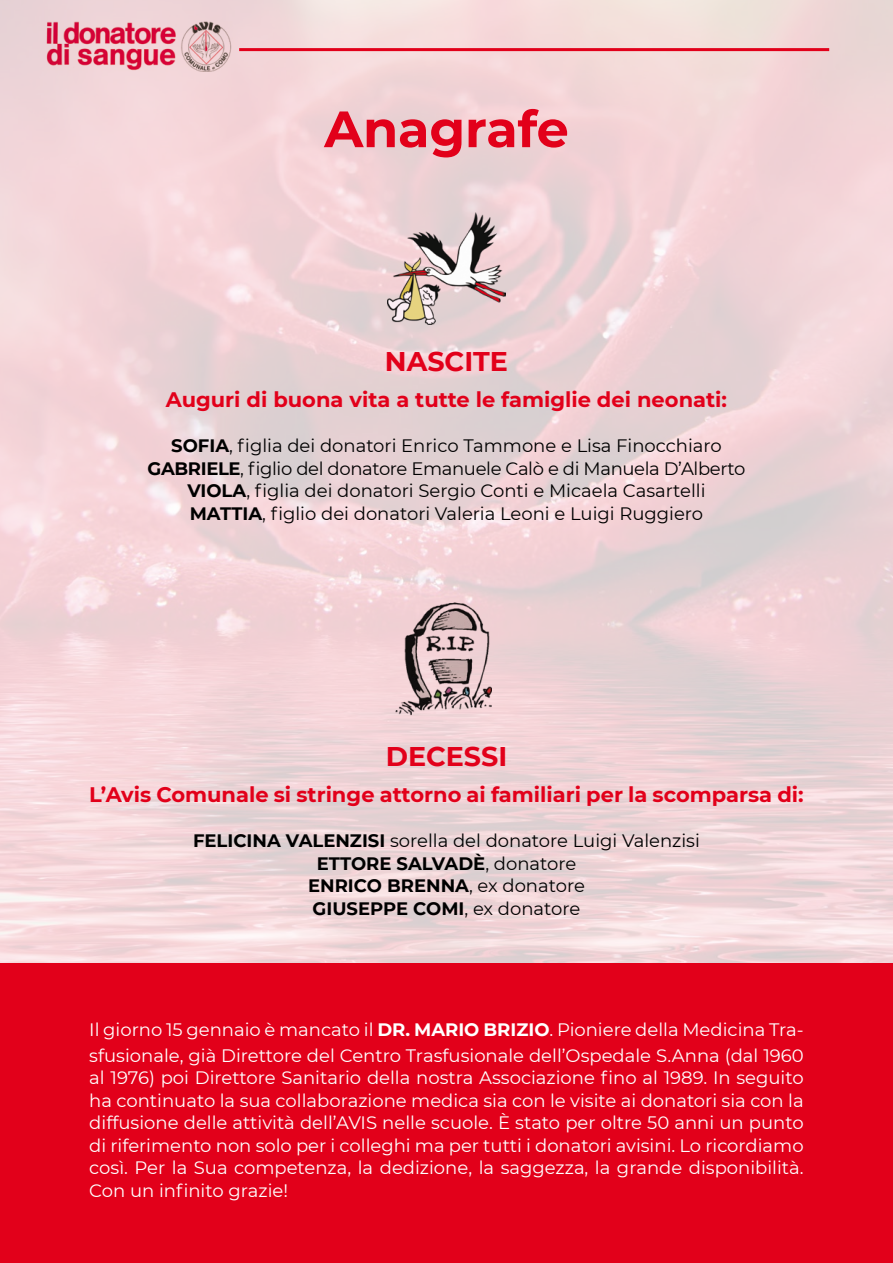
<style>
.page{position:relative;width:893px;height:1263px;background:#fff}
.page>*{position:absolute;margin:0;border:0;box-sizing:border-box;transform-origin:0 0}
.t1{font:700 51px "Montserrat";letter-spacing:-.005em;color:#e2001a}
.t2{font:700 27px "Montserrat";color:#e2001a}
.t3{font:700 21px "Montserrat";color:#e2001a}
.t4{font:18px/22.5px "Montserrat";color:#fff}
.t5{font:18px/22.5px "Montserrat";color:#000;text-align:center}
.s1{font-weight:700}
</style>
<div class="page">
<img style="left:0;top:0;width:893px;height:963px">
<div style="left:43px;top:21px;width:189px;height:62px;background:#f3d6d9"></div>
<img style="left:46px;top:21px;width:186px;height:51px">
<hr style="left:239px;top:48px;width:590px;height:3px;background:#e2001a">
<img style="left:384px;top:597px;width:107px;height:128px">
<img style="left:388px;top:213px;width:117px;height:112px">
<div style="left:0;top:963px;width:893px;height:300px;background:#e2001a"></div>
<h1 class="t1" style="left:324px;top:92px;width:246px">Anagrafe</h1>
<h2 class="t2" style="left:385px;top:342px;width:125px">NASCITE</h2>
<p class="t3" style="left:166px;top:385px;width:563px">Auguri di buona vita a tutte le famiglie dei neonati:</p>
<p class="t5" style="left:148px;top:434px;width:599px"><span class="s1">SOFIA</span>, figlia dei donatori Enrico Tammone e Lisa Finocchiaro <span class="s1">GABRIELE</span>, figlio del donatore Emanuele Calò e di Manuela D’Alberto <span class="s1">VIOLA</span>, figlia dei donatori Sergio Conti e Micaela Casartelli <span class="s1">MATTIA</span>, figlio dei donatori Valeria Leoni e Luigi Ruggiero</p>
<h2 class="t2" style="left:386px;top:737px;width:123px">DECESSI</h2>
<p class="t3" style="left:89px;top:779px;width:716px">L’Avis Comunale si stringe attorno ai familiari per la scomparsa di:</p>
<p class="t5" style="left:193px;top:829px;width:508px"><span class="s1">FELICINA VALENZISI</span> sorella del donatore Luigi Valenzisi <span class="s1">ETTORE SALVADÈ</span>, donatore<br><span class="s1">ENRICO BRENNA</span>, ex donatore<br><span class="s1">GIUSEPPE COMI</span>, ex donatore</p>
<p class="t4" style="left:89px;top:1016px;width:716px;line-height:25.5px">Il giorno 15 gennaio è mancato il <span class="s1">DR. MARIO BRIZIO</span>. Pioniere della Medicina Tra&shy;sfusionale, già Direttore del Centro Trasfusionale dell’Ospedale S.Anna (dal 1960</p>
<p class="t4" style="left:89px;top:1066px;width:716px;text-align:justify">al 1976) poi Direttore Sanitario della nostra Associazione fino al 1989. In seguito ha continuato la sua collaborazione medica sia con le visite ai donatori sia con la diffusione delle attività dell’AVIS nelle scuole. È stato per oltre 50 anni un punto di riferimento non solo per i colleghi ma per tutti i donatori avisini. Lo ricordiamo così. Per la Sua competenza, la dedizione, la saggezza, la grande disponibilità.<br>Con un infinito grazie!</p>
</div>
